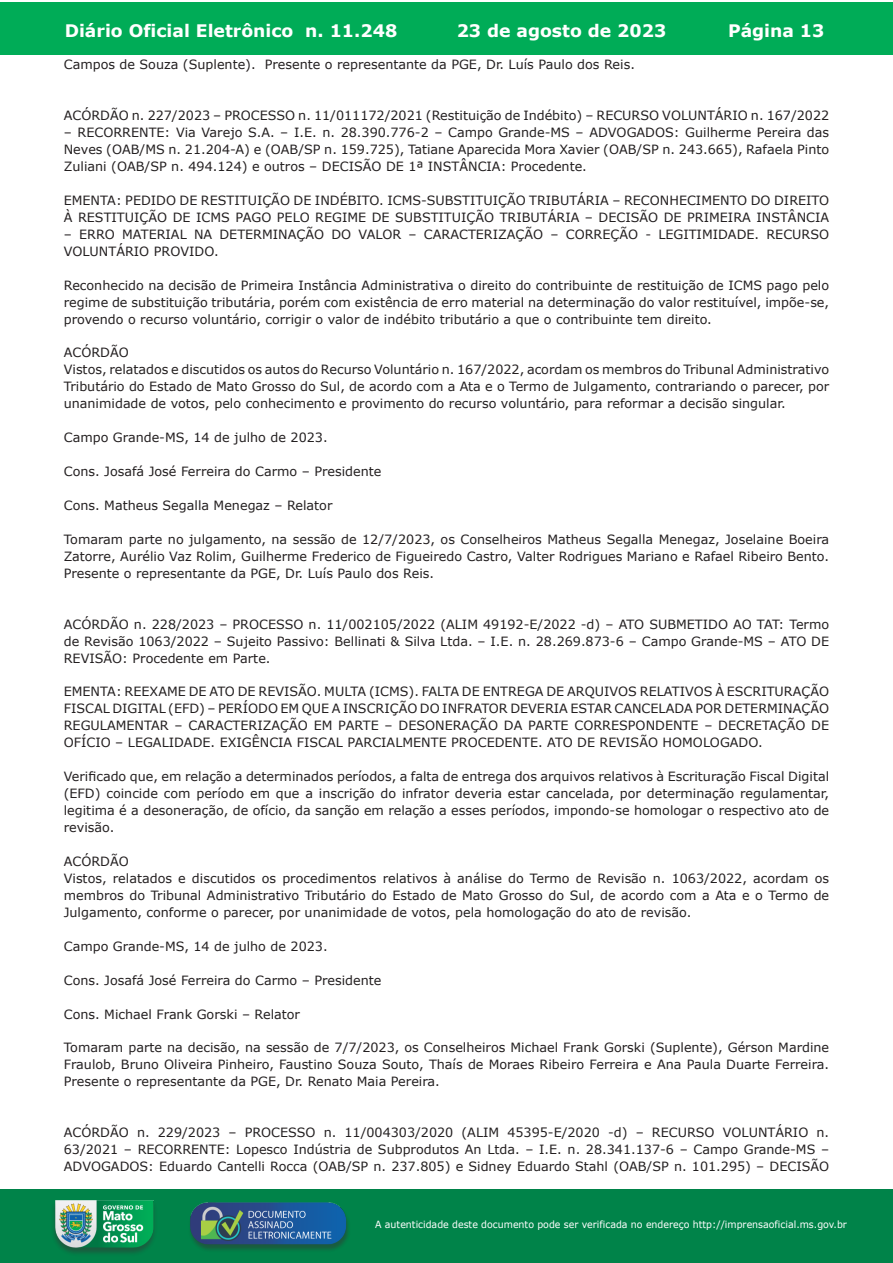
<style>
.page{position:relative;width:893px;height:1263px;background:#fff}
.page>*{position:absolute;margin:0;border:0;box-sizing:border-box;transform-origin:0 0}
.t1{font:700 17.25px "Verdana";color:#fff}
.t2{font:12.75px/17px "Verdana";color:#231f20;text-align:justify}
.t3{font:9.9px "Verdana";color:#fff;scale:.95 1}
</style>
<div class="page">
<div style="left:0;top:2px;width:893px;height:53px;background:#00ac57"></div>
<div style="left:1px;top:1189px;width:892px;height:74px;background:#008349"></div>
<img style="left:49px;top:1198px;width:111px;height:61px">
<img style="left:185px;top:1201px;width:168px;height:54px">
<h1 class="t1" style="left:65px;top:18px;width:334px">Diário Oficial Eletrônico n. 11.248</h1>
<h1 class="t1" style="left:457px;top:18px;width:211px">23 de agosto de 2023</h1>
<h1 class="t1" style="left:728px;top:18px;width:98px">Página 13</h1>
<p class="t2" style="left:64px;top:56px;width:573px">Campos de Souza (Suplente). Presente o representante da PGE, Dr. Luís Paulo dos Reis.</p>
<p class="t2" style="left:64px;top:107px;width:767px">ACÓRDÃO n. 227/2023 – PROCESSO n. 11/011172/2021 (Restituição de Indébito) – RECURSO VOLUNTÁRIO n. 167/2022</p>
<p class="t2" style="left:64px;top:124px;width:767px">– RECORRENTE: Via Varejo S.A. – I.E. n. 28.390.776-2 – Campo Grande-MS – ADVOGADOS: Guilherme Pereira das Neves (OAB/MS n. 21.204-A) e (OAB/SP n. 159.725), Tatiane Aparecida Mora Xavier (OAB/SP n. 243.665), Rafaela Pinto Zuliani (OAB/SP n. 494.124) e outros – DECISÃO DE 1ª INSTÂNCIA: Procedente.</p>
<p class="t2" style="left:64px;top:192px;width:767px">EMENTA: PEDIDO DE RESTITUIÇÃO DE INDÉBITO. ICMS-SUBSTITUIÇÃO TRIBUTÁRIA – RECONHECIMENTO DO DIREITO<br>À RESTITUIÇÃO DE ICMS PAGO PELO REGIME DE SUBSTITUIÇÃO TRIBUTÁRIA – DECISÃO DE PRIMEIRA INSTÂNCIA</p>
<p class="t2" style="left:64px;top:226px;width:767px">– ERRO MATERIAL NA DETERMINAÇÃO DO VALOR – CARACTERIZAÇÃO – CORREÇÃO - LEGITIMIDADE. RECURSO<br>VOLUNTÁRIO PROVIDO.</p>
<p class="t2" style="left:64px;top:276px;width:767px">Reconhecido na decisão de Primeira Instância Administrativa o direito do contribuinte de restituição de ICMS pago pelo regime de substituição tributária, porém com existência de erro material na determinação do valor restituível, impõe-se, provendo o recurso voluntário, corrigir o valor de indébito tributário a que o contribuinte tem direito.</p>
<p class="t2" style="left:64px;top:344px;width:767px;text-align:left">ACÓRDÃO<br>Vistos, relatados e discutidos os autos do Recurso Voluntário n. 167/2022, acordam os membros do Tribunal Administrativo Tributário do Estado de Mato Grosso do Sul, de acordo com a Ata e o Termo de Julgamento, contrariando o parecer, por unanimidade de votos, pelo conhecimento e provimento do recurso voluntário, para reformar a decisão singular.</p>
<p class="t2" style="left:64px;top:429px;width:265px">Campo Grande-MS, 14 de julho de 2023.</p>
<p class="t2" style="left:64px;top:463px;width:319px">Cons. Josafá José Ferreira do Carmo – Presidente</p>
<p class="t2" style="left:64px;top:497px;width:270px">Cons. Matheus Segalla Menegaz – Relator</p>
<p class="t2" style="left:64px;top:531px;width:767px">Tomaram parte no julgamento, na sessão de 12/7/2023, os Conselheiros Matheus Segalla Menegaz, Joselaine Boeira Zatorre, Aurélio Vaz Rolim, Guilherme Frederico de Figueiredo Castro, Valter Rodrigues Mariano e Rafael Ribeiro Bento.<br>Presente o representante da PGE, Dr. Luís Paulo dos Reis.</p>
<p class="t2" style="left:64px;top:615px;width:767px">ACÓRDÃO n. 228/2023 – PROCESSO n. 11/002105/2022 (ALIM 49192-E/2022 -d) – ATO SUBMETIDO AO TAT: Termo de Revisão 1063/2022 – Sujeito Passivo: Bellinati &amp; Silva Ltda. – I.E. n. 28.269.873-6 – Campo Grande-MS – ATO DE REVISÃO: Procedente em Parte.</p>
<p class="t2" style="left:64px;top:683px;width:767px">EMENTA: REEXAME DE ATO DE REVISÃO. MULTA (ICMS). FALTA DE ENTREGA DE ARQUIVOS RELATIVOS À ESCRITURAÇÃO FISCAL DIGITAL (EFD) – PERÍODO EM QUE A INSCRIÇÃO DO INFRATOR DEVERIA ESTAR CANCELADA POR DETERMINAÇÃO REGULAMENTAR – CARACTERIZAÇÃO EM PARTE – DESONERAÇÃO DA PARTE CORRESPONDENTE – DECRETAÇÃO DE OFÍCIO – LEGALIDADE. EXIGÊNCIA FISCAL PARCIALMENTE PROCEDENTE. ATO DE REVISÃO HOMOLOGADO.</p>
<p class="t2" style="left:64px;top:768px;width:767px">Verificado que, em relação a determinados períodos, a falta de entrega dos arquivos relativos à Escrituração Fiscal Digital (EFD) coincide com período em que a inscrição do infrator deveria estar cancelada, por determinação regulamentar, legitima é a desoneração, de ofício, da sanção em relação a esses períodos, impondo-se homologar o respectivo ato de revisão.</p>
<p class="t2" style="left:64px;top:853px;width:767px;text-align:left">ACÓRDÃO<br>Vistos, relatados e discutidos os procedimentos relativos à análise do Termo de Revisão n. 1063/2022, acordam os membros do Tribunal Administrativo Tributário do Estado de Mato Grosso do Sul, de acordo com a Ata e o Termo de Julgamento, conforme o parecer, por unanimidade de votos, pela homologação do ato de revisão.</p>
<p class="t2" style="left:64px;top:937px;width:265px">Campo Grande-MS, 14 de julho de 2023.</p>
<p class="t2" style="left:64px;top:971px;width:319px">Cons. Josafá José Ferreira do Carmo – Presidente</p>
<p class="t2" style="left:64px;top:1005px;width:238px">Cons. Michael Frank Gorski – Relator</p>
<p class="t2" style="left:64px;top:1039px;width:767px">Tomaram parte na decisão, na sessão de 7/7/2023, os Conselheiros Michael Frank Gorski (Suplente), Gérson Mardine Fraulob, Bruno Oliveira Pinheiro, Faustino Souza Souto, Thaís de Moraes Ribeiro Ferreira e Ana Paula Duarte Ferreira.<br>Presente o representante da PGE, Dr. Renato Maia Pereira.</p>
<p class="t2" style="left:64px;top:1124px;width:767px">ACÓRDÃO n. 229/2023 – PROCESSO n. 11/004303/2020 (ALIM 45395-E/2020 -d) – RECURSO VOLUNTÁRIO n.<br>63/2021 – RECORRENTE: Lopesco Indústria de Subprodutos An Ltda. – I.E. n. 28.341.137-6 – Campo Grande-MS – ADVOGADOS: Eduardo Cantelli Rocca (OAB/SP n. 237.805) e Sidney Eduardo Stahl (OAB/SP n. 101.295) – DECISÃO</p>
<p class="t3" style="left:375px;top:1218px;width:498px">A autenticidade deste documento pode ser verificada no endereço http://imprensaoficial.ms.gov.br</p>
</div>
